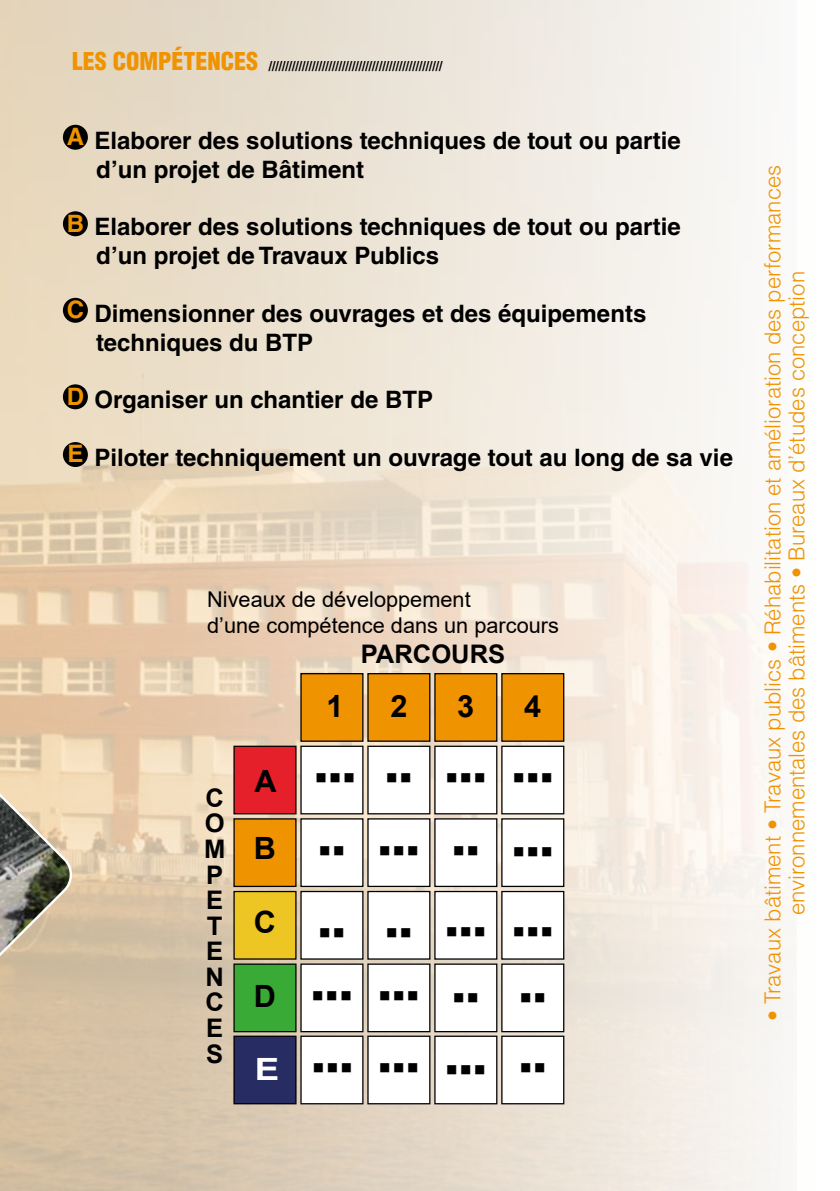
<style>
.page{position:relative;width:840px;height:1191px;background:#fff}
.page>*{position:absolute;margin:0;border:0;box-sizing:border-box;transform-origin:0 0}
.t1{font:30.6px "Wingdings";color:#000}
.t2{font:700 30.6px "Arial";color:#000}
.t3{font:700 30.6px "Arial";color:#fff;scale:1.2 1}
.t4{font:700 25.6px/25.6px "Arial";color:#000;text-align:justify}
.t5{font:700 24px/28.8px "Helvetica LT Std";color:#000}
.t6{font:300 22px/24px "Helvetica LT Std";color:#f09300;text-align:center}
.t7{font:21.8px/26px "Arial";color:#000}
.t8{font:900 condensed 12px "Helvetica LT Std";color:#000}
.s1{font-size:24px;color:#f09300}
</style>
<div class="page">
<img style="left:0;top:0;width:795px;height:1191px">
<svg style="left:0;top:658px;width:76px;height:437px;background:#c7b599"></svg>
<div style="left:63px;top:125px;width:25px;height:25px;background:#000;border-radius:50%"></div>
<div style="left:63px;top:211px;width:25px;height:25px;background:#000;border-radius:50%"></div>
<div style="left:63px;top:298px;width:25px;height:25px;background:#000;border-radius:50%"></div>
<div style="left:63px;top:384px;width:25px;height:25px;background:#000;border-radius:50%"></div>
<div style="left:63px;top:442px;width:25px;height:25px;background:#000;border-radius:50%"></div>
<div style="left:301px;top:673px;width:61px;height:68px;background:#f09300"></div>
<div style="left:300px;top:673px;width:63px;height:69px;border:1px solid #000"></div>
<div style="left:368px;top:673px;width:61px;height:68px;background:#f09300"></div>
<div style="left:367px;top:673px;width:63px;height:69px;border:1px solid #000"></div>
<div style="left:434px;top:673px;width:62px;height:68px;background:#f09300"></div>
<div style="left:434px;top:673px;width:63px;height:69px;border:1px solid #000"></div>
<div style="left:501px;top:673px;width:62px;height:68px;background:#f09300"></div>
<div style="left:501px;top:673px;width:63px;height:69px;border:1px solid #000"></div>
<div style="left:234px;top:746px;width:62px;height:67px;background:#e5202a"></div>
<div style="left:233px;top:745px;width:63px;height:69px;border:1px solid #000"></div>
<div style="left:301px;top:746px;width:61px;height:67px;background:#fff"></div>
<div style="left:300px;top:745px;width:63px;height:69px;border:1px solid #000"></div>
<div style="left:368px;top:746px;width:61px;height:67px;background:#fff"></div>
<div style="left:367px;top:745px;width:63px;height:69px;border:1px solid #000"></div>
<div style="left:434px;top:746px;width:62px;height:67px;background:#fff"></div>
<div style="left:434px;top:745px;width:63px;height:69px;border:1px solid #000"></div>
<div style="left:501px;top:746px;width:62px;height:67px;background:#fff"></div>
<div style="left:501px;top:745px;width:63px;height:69px;border:1px solid #000"></div>
<div style="left:234px;top:819px;width:62px;height:67px;background:#f09300"></div>
<div style="left:301px;top:819px;width:61px;height:67px;background:#fff"></div>
<div style="left:300px;top:818px;width:63px;height:69px;border:1px solid #000"></div>
<div style="left:368px;top:819px;width:61px;height:67px;background:#fff"></div>
<div style="left:367px;top:818px;width:63px;height:69px;border:1px solid #000"></div>
<div style="left:434px;top:819px;width:62px;height:67px;background:#fff"></div>
<div style="left:434px;top:818px;width:63px;height:69px;border:1px solid #000"></div>
<div style="left:501px;top:819px;width:62px;height:67px;background:#fff"></div>
<div style="left:501px;top:818px;width:63px;height:69px;border:1px solid #000"></div>
<div style="left:234px;top:891px;width:62px;height:68px;background:#edc624"></div>
<div style="left:301px;top:891px;width:61px;height:68px;background:#fff"></div>
<div style="left:300px;top:891px;width:63px;height:68px;border:1px solid #000"></div>
<div style="left:368px;top:891px;width:61px;height:68px;background:#fff"></div>
<div style="left:367px;top:891px;width:63px;height:68px;border:1px solid #000"></div>
<div style="left:434px;top:891px;width:62px;height:68px;background:#fff"></div>
<div style="left:434px;top:891px;width:63px;height:68px;border:1px solid #000"></div>
<div style="left:501px;top:891px;width:62px;height:68px;background:#fff"></div>
<div style="left:501px;top:891px;width:63px;height:68px;border:1px solid #000"></div>
<div style="left:234px;top:964px;width:62px;height:67px;background:#39aa35"></div>
<div style="left:233px;top:963px;width:63px;height:69px;border:1px solid #000"></div>
<div style="left:301px;top:964px;width:61px;height:67px;background:#fff"></div>
<div style="left:300px;top:963px;width:63px;height:69px;border:1px solid #000"></div>
<div style="left:368px;top:964px;width:61px;height:67px;background:#fff"></div>
<div style="left:367px;top:963px;width:63px;height:69px;border:1px solid #000"></div>
<div style="left:434px;top:964px;width:62px;height:67px;background:#fff"></div>
<div style="left:434px;top:963px;width:63px;height:69px;border:1px solid #000"></div>
<div style="left:501px;top:964px;width:62px;height:67px;background:#fff"></div>
<div style="left:501px;top:963px;width:63px;height:69px;border:1px solid #000"></div>
<div style="left:234px;top:1036px;width:62px;height:67px;background:#272c63"></div>
<div style="left:233px;top:1035px;width:63px;height:69px;border:1px solid #000"></div>
<div style="left:301px;top:1036px;width:61px;height:67px;background:#fff"></div>
<div style="left:300px;top:1035px;width:63px;height:69px;border:1px solid #000"></div>
<div style="left:368px;top:1036px;width:61px;height:67px;background:#fff"></div>
<div style="left:367px;top:1035px;width:63px;height:69px;border:1px solid #000"></div>
<div style="left:434px;top:1036px;width:62px;height:67px;background:#fff"></div>
<div style="left:434px;top:1035px;width:63px;height:69px;border:1px solid #000"></div>
<div style="left:501px;top:1036px;width:62px;height:67px;background:#fff"></div>
<div style="left:501px;top:1035px;width:63px;height:69px;border:1px solid #000"></div>
<p class="t8" style="left:72px;top:58px;width:371px"><span class="s1">LES COMPÉTENCES</span> ////////////////////////////////////////////////////</p>
<p class="t5" style="left:96px;top:126px;width:585px;text-indent:-30px"><sup>A</sup> Elaborer des solutions techniques de tout ou partie d’un projet de Bâtiment</p>
<p class="t5" style="left:96px;top:212px;width:585px;text-indent:-30px"><sup>B</sup> Elaborer des solutions techniques de tout ou partie d’un projet de Travaux Publics</p>
<p class="t5" style="left:96px;top:299px;width:551px;text-indent:-30px"><sup>C</sup> Dimensionner des ouvrages et des équipements techniques du BTP</p>
<p class="t5" style="left:67px;top:385px;width:367px"><sup>D</sup> Organiser un chantier de BTP</p>
<p class="t5" style="left:67px;top:443px;width:666px"><sup>E</sup> Piloter techniquement un ouvrage tout au long de sa vie</p>
<p class="t7" style="left:207px;top:586px;width:353px">Niveaux de développement<br>d’une compétence dans un parcours</p>
<p class="t4" style="left:360px;top:641px;width:146px">PARCOURS</p>
<p class="t4" style="left:204px;top:785px;width:21px">C O M P E T E N C E S</p>
<p class="t2" style="left:254px;top:759px;width:24px">A</p>
<p class="t2" style="left:254px;top:827px;width:24px">B</p>
<p class="t2" style="left:254px;top:901px;width:24px">C</p>
<p class="t2" style="left:254px;top:975px;width:24px">D</p>
<p class="t3" style="left:254px;top:1048px;width:22px">E</p>
<p class="t2" style="left:326px;top:685px;width:19px">1</p>
<p class="t2" style="left:390px;top:685px;width:19px">2</p>
<p class="t2" style="left:457px;top:685px;width:19px">3</p>
<p class="t2" style="left:524px;top:685px;width:19px">4</p>
<p class="t1" style="left:314px;top:762px;width:44px">▪▪▪</p>
<p class="t1" style="left:384px;top:762px;width:170px">▪▪ ▪▪▪ ▪▪▪</p>
<p class="t1" style="left:377px;top:834px;width:44px">▪▪▪</p>
<p class="t1" style="left:511px;top:836px;width:44px">▪▪▪</p>
<p class="t1" style="left:444px;top:915px;width:111px">▪▪▪ ▪▪▪</p>
<p class="t1" style="left:311px;top:979px;width:111px">▪▪▪ ▪▪▪</p>
<p class="t1" style="left:311px;top:1051px;width:110px">▪▪▪ ▪▪▪</p>
<p class="t1" style="left:444px;top:1053px;width:44px">▪▪▪</p>
<p class="t6" style="left:760px;top:1021px;width:858px;rotate:-90deg">• Travaux bâtiment • Travaux publics • Réhabilitation et amélioration des performances environnementales des bâtiments • Bureaux d’études conception</p>
</div>
